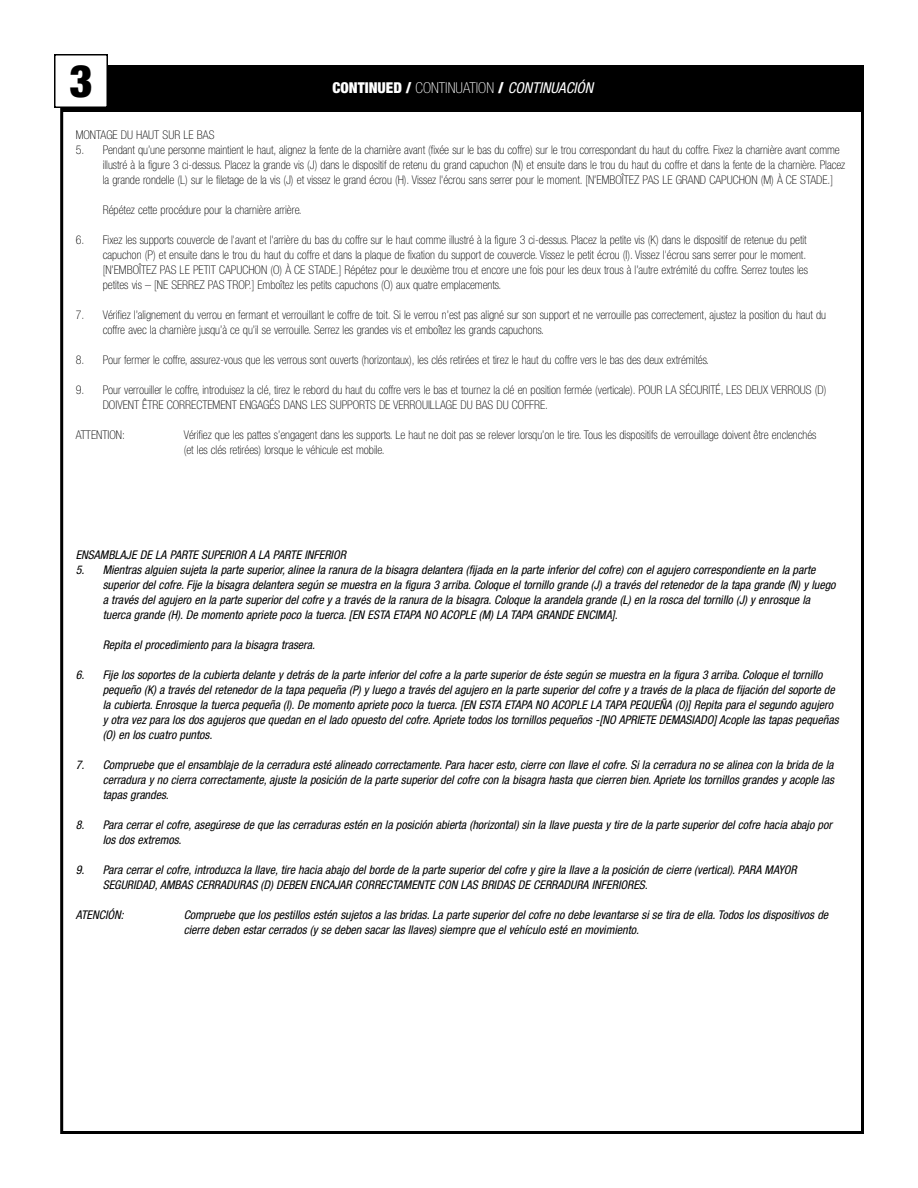
<style>
.page{position:relative;width:918px;height:1188px;background:#fff}
.page>*{position:absolute;margin:0;border:0;box-sizing:border-box;transform-origin:0 0}
.t1{font:900 condensed 45px "Helvetica Neue";color:#000}
.t2{font:100 condensed 15px "Helvetica Neue";color:#fff}
.t3{font:italic condensed 12px/15px "Helvetica Neue";color:#000}
.t4{font:100 condensed 12px/15px "Helvetica Neue";color:#000}
.s1{font-weight:900}
.s2{font-weight:400;font-style:italic}
</style>
<div class="page">
<div style="left:62px;top:66px;width:802px;height:46px;background:#000"></div>
<div style="left:55px;top:55px;width:52px;height:52px;background:#fff"></div>
<div style="left:54px;top:54px;width:54px;height:54px;border:2px solid #000"></div>
<h1 class="t1" style="left:69px;top:64px;width:25px">3</h1>
<p class="t2" style="left:333px;top:82px;width:265px"><span class="s1">CONTINUED /</span> CONTINUATION <span class="s1">/</span> <span class="s2">CONTINUACIÓN</span></p>
<p class="t4" style="left:76px;top:128px;width:140px">MONTAGE DU HAUT SUR LE BAS</p>
<p class="t4" style="left:103px;top:143px;width:744px;text-indent:-27px">5. Pendant qu’une personne maintient le haut, alignez la fente de la charnière avant (fixée sur le bas du coffre) sur le trou correspondant du haut du coffre. Fixez la charnière avant comme illustré à la figure 3 ci-dessus. Placez la grande vis (J) dans le dispositif de retenu du grand capuchon (N) et ensuite dans le trou du haut du coffre et dans la fente de la charnière. Placez la grande rondelle (L) sur le filetage de la vis (J) et vissez le grand écrou (H). Vissez l'écrou sans serrer pour le moment. [N’EMBOÎTEZ PAS LE GRAND CAPUCHON (M) À CE STADE.]</p>
<p class="t4" style="left:103px;top:203px;width:201px">Répétez cette procédure pour la charnière arrière.</p>
<p class="t4" style="left:103px;top:233px;width:707px;text-indent:-27px">6. Fixez les supports couvercle de l'avant et l'arrière du bas du coffre sur le haut comme illustré à la figure 3 ci-dessus. Placez la petite vis (K) dans le dispositif de retenue du petit capuchon (P) et ensuite dans le trou du haut du coffre et dans la plaque de fixation du support de couvercle. Vissez le petit écrou (I). Vissez l'écrou sans serrer pour le moment. [N’EMBOÎTEZ PAS LE PETIT CAPUCHON (O) À CE STADE.] Répétez pour le deuxième trou et encore une fois pour les deux trous à l’autre extrémité du coffre. Serrez toutes les petites vis – [NE SERREZ PAS TROP.] Emboîtez les petits capuchons (O) aux quatre emplacements.</p>
<p class="t4" style="left:103px;top:308px;width:725px;text-indent:-27px">7. Vérifiez l’alignement du verrou en fermant et verrouillant le coffre de toit. Si le verrou n’est pas aligné sur son support et ne verrouille pas correctement, ajustez la position du haut du coffre avec la charnière jusqu’à ce qu’il se verrouille. Serrez les grandes vis et emboîtez les grands capuchons.</p>
<p class="t4" style="left:76px;top:353px;width:635px">8. Pour fermer le coffre, assurez-vous que les verrous sont ouverts (horizontaux), les clés retirées et tirez le haut du coffre vers le bas des deux extrémités.</p>
<p class="t4" style="left:103px;top:383px;width:725px;text-indent:-27px">9. Pour verrouiller le coffre, introduisez la clé, tirez le rebord du haut du coffre vers le bas et tournez la clé en position fermée (verticale). POUR LA SÉCURITÉ, LES DEUX VERROUS (D)<br>DOIVENT ÊTRE CORRECTEMENT ENGAGÉS DANS LES SUPPORTS DE VERROUILLAGE DU BAS DU COFFRE.</p>
<p class="t4" style="left:76px;top:428px;width:51px">ATTENTION:</p>
<p class="t4" style="left:184px;top:428px;width:634px">Vérifiez que les pattes s’engagent dans les supports. Le haut ne doit pas se relever lorsqu’on le tire. Tous les dispositifs de verrouillage doivent être enclenchés (et les clés retirées) lorsque le véhicule est mobile.</p>
<p class="t3" style="left:76px;top:548px;width:274px">ENSAMBLAJE DE LA PARTE SUPERIOR A LA PARTE INFERIOR</p>
<p class="t3" style="left:103px;top:563px;width:737px;text-indent:-27px">5. Mientras alguien sujeta la parte superior, alinee la ranura de la bisagra delantera (fijada en la parte inferior del cofre) con el agujero correspondiente en la parte superior del cofre. Fije la bisagra delantera según se muestra en la figura 3 arriba. Coloque el tornillo grande (J) a través del retenedor de la tapa grande (N) y luego a través del agujero en la parte superior del cofre y a través de la ranura de la bisagra. Coloque la arandela grande (L) en la rosca del tornillo (J) y enrosque la tuerca grande (H) . De momento apriete poco la tuerca. [EN ESTA ETAPA NO ACOPLE (M) LA TAPA GRANDE ENCIMA] .</p>
<p class="t3" style="left:103px;top:638px;width:216px">Repita el procedimiento para la bisagra trasera.</p>
<p class="t3" style="left:103px;top:668px;width:740px;text-indent:-27px">6. Fije los soportes de la cubierta delante y detrás de la parte inferior del cofre a la parte superior de éste según se muestra en la figura 3 arriba. Coloque el tornillo pequeño (K) a través del retenedor de la tapa pequeña (P) y luego a través del agujero en la parte superior del cofre y a través de la placa de fijación del soporte de la cubierta. Enrosque la tuerca pequeña (I) . De momento apriete poco la tuerca. [EN ESTA ETAPA NO ACOPLE LA TAPA PEQUEÑA (O)] Repita para el segundo agujero y otra vez para los dos agujeros que quedan en el lado opuesto del cofre. Apriete todos los tornillos pequeños -[NO APRIETE DEMASIADO] Acople las tapas pequeñas (O) en los cuatro puntos.</p>
<p class="t3" style="left:103px;top:758px;width:735px;text-align:justify;text-indent:-27px">7. Compruebe que el ensamblaje de la cerradura esté alineado correctamente. Para hacer esto, cierre con llave el cofre. Si la cerradura no se alinea con la brida de la cerradura y no cierra correctamente, ajuste la posición de la parte superior del cofre con la bisagra hasta que cierren bien. Apriete los tornillos grandes y acople las tapas grandes.</p>
<p class="t3" style="left:103px;top:818px;width:733px;text-indent:-27px">8. Para cerrar el cofre, asegúrese de que las cerraduras estén en la posición abierta (horizontal) sin la llave puesta y tire de la parte superior del cofre hacia abajo por los dos extremos.</p>
<p class="t3" style="left:103px;top:863px;width:698px;text-indent:-27px">9. Para cerrar el cofre, introduzca la llave, tire hacia abajo del borde de la parte superior del cofre y gire la llave a la posición de cierre (vertical). PARA MAYOR<br>SEGURIDAD, AMBAS CERRADURAS (D) DEBEN ENCAJAR CORRECTAMENTE CON LAS BRIDAS DE CERRADURA INFERIORES.</p>
<p class="t3" style="left:76px;top:908px;width:52px">ATENCIÓN:</p>
<p class="t3" style="left:184px;top:908px;width:648px">Compruebe que los pestillos estén sujetos a las bridas. La parte superior del cofre no debe levantarse si se tira de ella. Todos los dispositivos de cierre deben estar cerrados (y se deben sacar las llaves) siempre que el vehículo esté en movimiento.</p>
</div>
